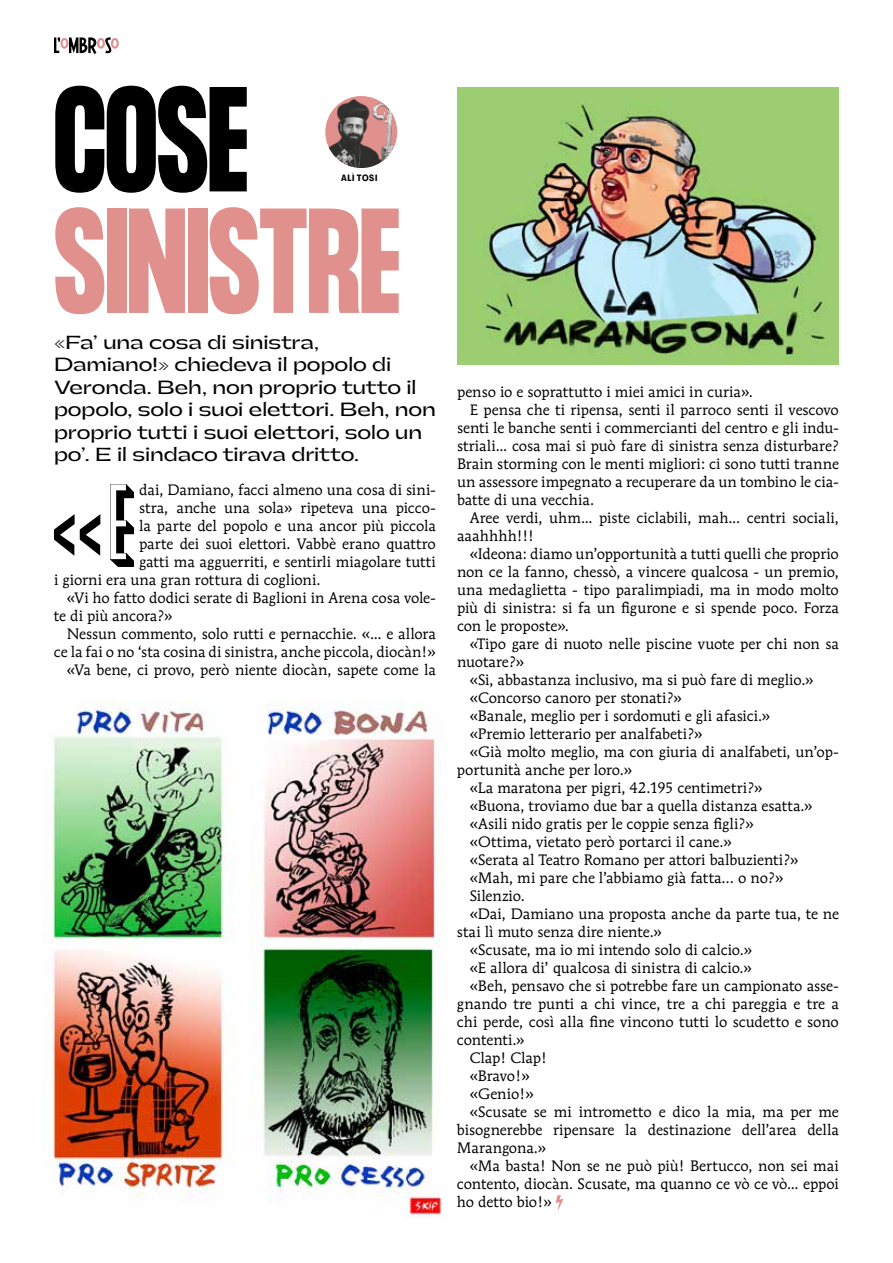
<style>
.page{position:relative;width:893px;height:1263px;background:#fff}
.page>*{position:absolute;margin:0;border:0;box-sizing:border-box;transform-origin:0 0}
.t1{font:700 130.5px "Formula Condensed";color:#e1918d}
.t2{font:700 130.5px "Formula Condensed";color:#000}
.t3{font:103.5px "Great Shadow";color:#000}
.t4{font:18px/22.5px "Gatwick";letter-spacing:-.005em;color:#000}
.t5{font:15px "Mendoza Roman";color:#000}
.t6{font:9px "Agrandir Variable";letter-spacing:.075em;color:#000}
.s1{font-size:115.05px}
</style>
<div class="page">
<svg style="left:54px;top:37px;width:65px;height:17px"></svg>
<img style="left:325px;top:97px;width:69px;height:71px">
<img style="left:43px;top:701px;width:399px;height:516px">
<img style="left:457px;top:87px;width:381px;height:278px">
<svg style="left:556px;top:1195px;width:7px;height:14px"></svg>
<h1 class="t2" style="left:54px;top:62px;width:196px">COSE</h1>
<h1 class="t1" style="left:54px;top:183px;width:347px">SINISTRE</h1>
<p class="t6" style="left:341px;top:173px;width:38px">ALÌ TOSI</p>
<p class="t4" style="left:54px;top:331px;width:383px">«Fa’ una cosa di sinistra, Damiano!» chiedeva il popolo di Veronda. Beh, non proprio tutto il popolo, solo i suoi elettori. Beh, non proprio tutti i suoi elettori, solo un po’. E il sindaco tirava dritto.</p>
<h2 class="t3" style="left:49px;top:465px;width:93px">«<span class="s1">e</span></h2>
<p class="t5" style="left:139px;top:480px;width:298px">dai, Damiano, facci almeno una cosa di sini-</p>
<p class="t5" style="left:139px;top:498px;width:298px">stra, anche una sola» ripeteva una picco-</p>
<p class="t5" style="left:139px;top:516px;width:298px">la parte del popolo e una ancor più piccola</p>
<p class="t5" style="left:139px;top:534px;width:298px">parte dei suoi elettori. Vabbè erano quattro</p>
<p class="t5" style="left:139px;top:552px;width:298px">gatti ma agguerriti, e sentirli miagolare tutti</p>
<p class="t5" style="left:54px;top:570px;width:268px">i giorni era una gran rottura di coglioni.</p>
<p class="t5" style="left:67px;top:588px;width:371px">«Vi ho fatto dodici serate di Baglioni in Arena cosa vole-</p>
<p class="t5" style="left:54px;top:606px;width:120px">te di più ancora?»</p>
<p class="t5" style="left:67px;top:624px;width:371px">Nessun commento, solo rutti e pernacchie. «... e allora</p>
<p class="t5" style="left:54px;top:642px;width:383px">ce la fai o no ‘sta cosina di sinistra, anche piccola, diocàn!»</p>
<p class="t5" style="left:67px;top:660px;width:371px">«Va bene, ci provo, però niente diocàn, sapete come la</p>
<p class="t5" style="left:457px;top:383px;width:298px">penso io e soprattutto i miei amici in curia».</p>
<p class="t5" style="left:470px;top:401px;width:371px">E pensa che ti ripensa, senti il parroco senti il vescovo</p>
<p class="t5" style="left:457px;top:419px;width:383px">senti le banche senti i commercianti del centro e gli indu-</p>
<p class="t5" style="left:457px;top:437px;width:383px">striali... cosa mai si può fare di sinistra senza disturbare?</p>
<p class="t5" style="left:457px;top:455px;width:383px">Brain storming con le menti migliori: ci sono tutti tranne</p>
<p class="t5" style="left:457px;top:473px;width:383px">un assessore impegnato a recuperare da un tombino le cia-</p>
<p class="t5" style="left:457px;top:491px;width:139px">batte di una vecchia.</p>
<p class="t5" style="left:470px;top:509px;width:371px">Aree verdi, uhm... piste ciclabili, mah... centri sociali,</p>
<p class="t5" style="left:457px;top:527px;width:78px">aaahhhh!!!</p>
<p class="t5" style="left:470px;top:545px;width:371px">«Ideona: diamo un’opportunità a tutti quelli che proprio</p>
<p class="t5" style="left:457px;top:563px;width:383px">non ce la fanno, chessò, a vincere qualcosa - un premio,</p>
<p class="t5" style="left:457px;top:581px;width:383px">una medaglietta - tipo paralimpiadi, ma in modo molto</p>
<p class="t5" style="left:457px;top:599px;width:383px">più di sinistra: si fa un figurone e si spende poco. Forza</p>
<p class="t5" style="left:457px;top:617px;width:114px">con le proposte».</p>
<p class="t5" style="left:470px;top:635px;width:371px">«Tipo gare di nuoto nelle piscine vuote per chi non sa</p>
<p class="t5" style="left:457px;top:653px;width:69px">nuotare?»</p>
<p class="t5" style="left:470px;top:671px;width:345px">«Si, abbastanza inclusivo, ma si può fare di meglio.»</p>
<p class="t5" style="left:470px;top:689px;width:214px">«Concorso canoro per stonati?»</p>
<p class="t5" style="left:470px;top:707px;width:302px">«Banale, meglio per i sordomuti e gli afasici.»</p>
<p class="t5" style="left:470px;top:725px;width:234px">«Premio letterario per analfabeti?»</p>
<p class="t5" style="left:470px;top:743px;width:371px">«Già molto meglio, ma con giuria di analfabeti, un’op-</p>
<p class="t5" style="left:457px;top:761px;width:177px">portunità anche per loro.»</p>
<p class="t5" style="left:470px;top:779px;width:294px">«La maratona per pigri, 42.195 centimetri?»</p>
<p class="t5" style="left:470px;top:797px;width:344px">«Buona, troviamo due bar a quella distanza esatta.»</p>
<p class="t5" style="left:470px;top:815px;width:286px">«Asili nido gratis per le coppie senza figli?»</p>
<p class="t5" style="left:470px;top:833px;width:263px">«Ottima, vietato però portarci il cane.»</p>
<p class="t5" style="left:470px;top:851px;width:330px">«Serata al Teatro Romano per attori balbuzienti?»</p>
<p class="t5" style="left:470px;top:869px;width:315px">«Mah, mi pare che l’abbiamo già fatta… o no?»</p>
<p class="t5" style="left:470px;top:887px;width:57px">Silenzio.</p>
<p class="t5" style="left:470px;top:905px;width:371px">«Dai, Damiano una proposta anche da parte tua, te ne</p>
<p class="t5" style="left:457px;top:923px;width:206px">stai lì muto senza dire niente.»</p>
<p class="t5" style="left:470px;top:941px;width:284px">«Scusate, ma io mi intendo solo di calcio.»</p>
<p class="t5" style="left:470px;top:959px;width:284px">«E allora di’ qualcosa di sinistra di calcio.»</p>
<p class="t5" style="left:470px;top:977px;width:371px">«Beh, pensavo che si potrebbe fare un campionato asse-</p>
<p class="t5" style="left:457px;top:995px;width:383px">gnando tre punti a chi vince, tre a chi pareggia e tre a</p>
<p class="t5" style="left:457px;top:1013px;width:383px">chi perde, così alla fine vincono tutti lo scudetto e sono</p>
<p class="t5" style="left:457px;top:1031px;width:69px">contenti.»</p>
<p class="t5" style="left:470px;top:1049px;width:79px">Clap! Clap!</p>
<p class="t5" style="left:470px;top:1067px;width:61px">«Bravo!»</p>
<p class="t5" style="left:470px;top:1085px;width:66px">«Genio!»</p>
<p class="t5" style="left:470px;top:1103px;width:371px">«Scusate se mi intrometto e dico la mia, ma per me</p>
<p class="t5" style="left:457px;top:1121px;width:383px">bisognerebbe ripensare la destinazione dell’area della</p>
<p class="t5" style="left:457px;top:1139px;width:91px">Marangona.»</p>
<p class="t5" style="left:470px;top:1157px;width:371px">«Ma basta! Non se ne può più! Bertucco, non sei mai</p>
<p class="t5" style="left:457px;top:1175px;width:383px">contento, diocàn. Scusate, ma quanno ce vò ce vò... eppoi</p>
<p class="t5" style="left:457px;top:1193px;width:96px">ho detto bio!»</p>
</div>
